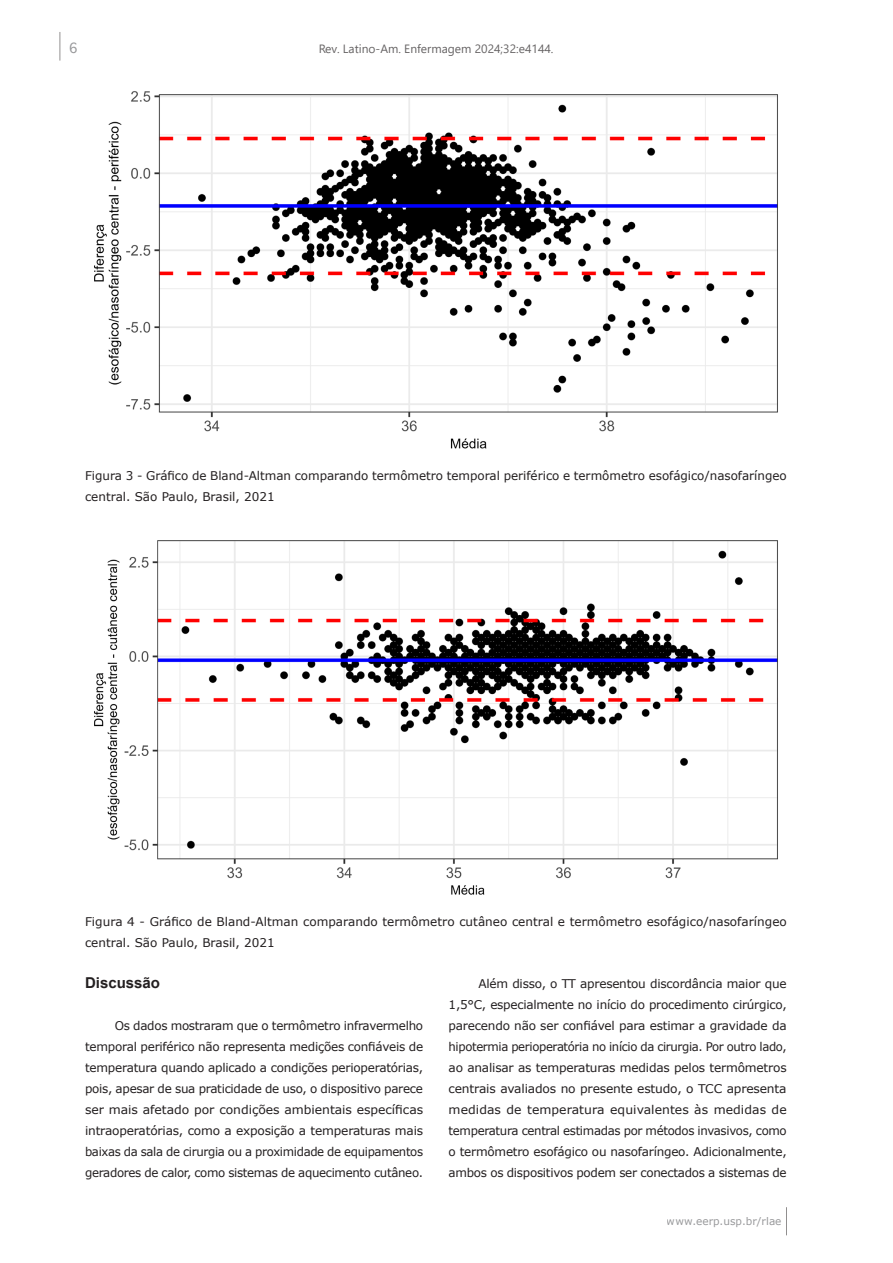
<style>
.page{position:relative;width:893px;height:1263px;background:#fff}
.page>*{position:absolute;margin:0;border:0;box-sizing:border-box;transform-origin:0 0}
.SUB1{font:700 15px "Arial";color:#231f20}
.t1{font:13.5px "Geneva";color:#6c6d70}
.Texto{font:12px/21px "Verdana";letter-spacing:-.025em;color:#231f20;text-align:justify}
.Título_de_figura{font:12px/21px "Verdana";color:#231f20}
.t2{font:12px "Segoe UI";color:#231f20}
.t3{font:10.5px "Verdana";color:#6c6d70}
</style>
<div class="page">
<svg style="left:786px;top:1207px;width:1px;height:28px"></svg>
<svg style="left:60px;top:32px;width:1px;height:29px"></svg>
<img style="left:94px;top:91px;width:684px;height:358px">
<img style="left:94px;top:540px;width:684px;height:355px">
<p class="t1" style="left:68px;top:40px;width:11px">6</p>
<p class="t2" style="left:318px;top:38px;width:237px">Rev. Latino-Am. Enfermagem 2024;32:e4144.</p>
<p class="Título_de_figura" style="left:85px;top:465px;width:703px">Figura 3 - Gráfico de Bland-Altman comparando termômetro temporal periférico e termômetro esofágico/nasofaríngeo central. São Paulo, Brasil, 2021</p>
<p class="Título_de_figura" style="left:85px;top:911px;width:703px">Figura 4 - Gráfico de Bland-Altman comparando termômetro cutâneo central e termômetro esofágico/nasofaríngeo central. São Paulo, Brasil, 2021</p>
<p class="SUB1" style="left:85px;top:972px;width:77px">Discussão</p>
<p class="Texto" style="left:85px;top:1015px;width:340px;text-indent:30px">Os dados mostraram que o termômetro infravermelho temporal periférico não representa medições confiáveis de temperatura quando aplicado a condições perioperatórias, pois, apesar de sua praticidade de uso, o dispositivo parece ser mais afetado por condições ambientais específicas intraoperatórias, como a exposição a temperaturas mais baixas da sala de cirurgia ou a proximidade de equipamentos geradores de calor, como sistemas de aquecimento cutâneo.</p>
<p class="Texto" style="left:449px;top:973px;width:340px;text-indent:30px">Além disso, o TT apresentou discordância maior que 1,5°C, especialmente no início do procedimento cirúrgico, parecendo não ser confiável para estimar a gravidade da hipotermia perioperatória no início da cirurgia. Por outro lado, ao analisar as temperaturas medidas pelos termômetros centrais avaliados no presente estudo, o TCC apresenta medidas de temperatura equivalentes às medidas de temperatura central estimadas por métodos invasivos, como o termômetro esofágico ou nasofaríngeo. Adicionalmente, ambos os dispositivos podem ser conectados a sistemas de</p>
<p class="t3" style="left:667px;top:1214px;width:116px">www.eerp.usp.br/rlae</p>
</div>
